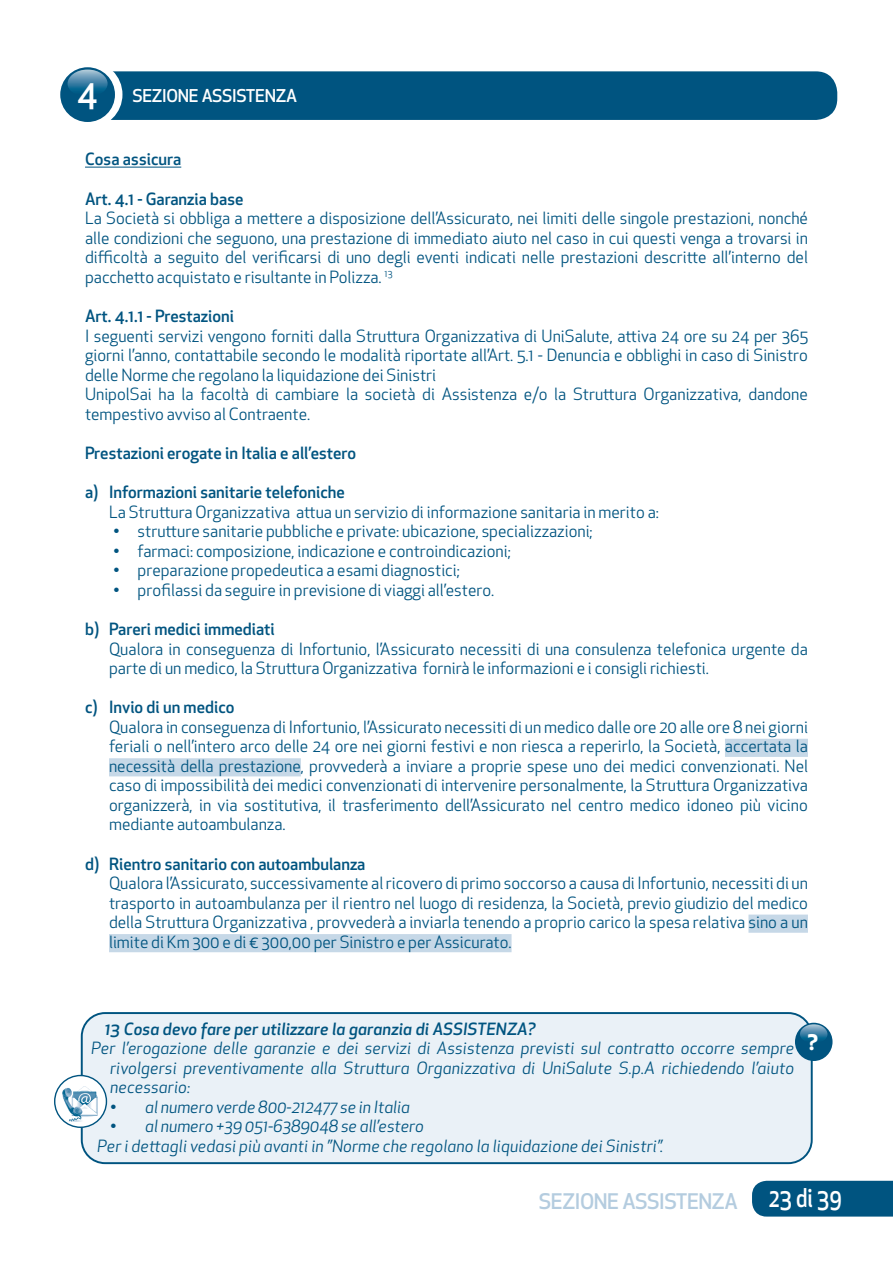
<style>
.page{position:relative;width:893px;height:1263px;background:#fff}
.page>*{position:absolute;margin:0;border:0;box-sizing:border-box;transform-origin:0 0}
.t1{font:500 25.2px "Apex New";color:#fff;scale:.83 1}
.t2{font:500 21px "Apex New";letter-spacing:-.02em;color:#b4ccdf}
.t3{font:700 21px "Apex New";color:#fff}
.t4{font:500 17.25px "Apex New";letter-spacing:-.015em;color:#fff}
.t5{font:16.5px/19.5px "Apex New";color:#005480;text-align:justify}
.t6{font:italic 16.5px/19.5px "Apex New";letter-spacing:.01em;color:#005480;text-align:justify}
.t7{font:500 16.5px "Apex New";color:#005480}
.t8{font:italic 500 16.5px "Apex New";letter-spacing:.01em;color:#005480}
.s1{font-size:34.2px}
</style>
<div class="page">
<div style="left:752px;top:1181px;width:141px;height:35px;background:#005480"></div>
<div style="left:70px;top:71px;width:767px;height:49px;background:#005480;border-radius:21px"></div>
<div style="left:56px;top:61px;width:66px;height:67px;background:#fff;border-radius:50%"></div>
<div style="left:60px;top:67px;width:55px;height:55px;background:#005480;border-radius:50%"></div>
<svg style="left:68px;top:70px;width:40px;height:27px"></svg>
<hr style="left:85px;top:167px;width:96px;height:1px;background:#005480">
<div style="left:725px;top:739px;width:83px;height:18px;background:#c6d8e7"></div>
<div style="left:109px;top:758px;width:192px;height:18px;background:#c6d8e7"></div>
<div style="left:748px;top:914px;width:60px;height:19px;background:#c6d8e7"></div>
<div style="left:109px;top:934px;width:403px;height:18px;background:#c6d8e7"></div>
<div style="left:82px;top:1013px;width:730px;height:150px;background:#eaf1f7;border-radius:23px"></div>
<div style="left:81px;top:1012px;width:732px;height:152px;border:2px solid #005480;border-radius:23px"></div>
<div style="left:795px;top:1023px;width:37px;height:38px;background:#005480;border-radius:50%"></div>
<svg style="left:800px;top:1024px;width:27px;height:19px"></svg>
<svg style="left:55px;top:1075px;width:51px;height:52px"></svg>
<img style="left:62px;top:1082px;width:40px;height:40px">
<div style="left:54px;top:1075px;width:53px;height:53px;border:1px solid #005480;border-radius:50%"></div>
<p class="t4" style="left:77px;top:84px;width:221px"><span class="s1">4</span> SEZIONE ASSISTENZA</p>
<p class="t7" style="left:85px;top:148px;width:98px">Cosa assicura</p>
<p class="t7" style="left:85px;top:188px;width:160px">Art. 4.1 - Garanzia base</p>
<p class="t5" style="left:85px;top:209px;width:724px">La Società si obbliga a mettere a disposizione dell’Assicurato, nei limiti delle singole prestazioni, nonché alle condizioni che seguono, una prestazione di immediato aiuto nel caso in cui questi venga a trovarsi in difficoltà a seguito del verificarsi di uno degli eventi indicati nelle prestazioni descritte all’interno del pacchetto acquistato e risultante in Polizza. <sup>13</sup></p>
<p class="t7" style="left:85px;top:305px;width:150px">Art. 4.1.1 - Prestazioni</p>
<p class="t5" style="left:85px;top:326px;width:724px;text-align:left">I seguenti servizi vengono forniti dalla Struttura Organizzativa di UniSalute, attiva 24 ore su 24 per 365 giorni l’anno, contattabile secondo le modalità riportate all’Art. 5.1 - Denuncia e obblighi in caso di Sinistro delle Norme che regolano la liquidazione dei Sinistri<br>UnipolSai ha la facoltà di cambiare la società di Assistenza e/o la Struttura Organizzativa, dandone tempestivo avviso al Contraente.</p>
<p class="t7" style="left:85px;top:442px;width:273px">Prestazioni erogate in Italia e all’estero</p>
<p class="t7" style="left:85px;top:481px;width:261px">a) Informazioni sanitarie telefoniche</p>
<p class="t5" style="left:109px;top:502px;width:551px">La Struttura Organizzativa attua un servizio di informazione sanitaria in merito a:</p>
<p class="t5" style="left:114px;top:521px;width:481px">• strutture sanitarie pubbliche e private: ubicazione, specializzazioni;</p>
<p class="t5" style="left:114px;top:541px;width:399px">• farmaci: composizione, indicazione e controindicazioni;</p>
<p class="t5" style="left:114px;top:560px;width:348px">• preparazione propedeutica a esami diagnostici;</p>
<p class="t5" style="left:114px;top:580px;width:382px">• profilassi da seguire in previsione di viaggi all’estero.</p>
<p class="t7" style="left:85px;top:618px;width:191px">b) Pareri medici immediati</p>
<p class="t5" style="left:109px;top:639px;width:700px">Qualora in conseguenza di Infortunio, l’Assicurato necessiti di una consulenza telefonica urgente da parte di un medico, la Struttura Organizzativa fornirà le informazioni e i consigli richiesti.</p>
<p class="t7" style="left:85px;top:696px;width:151px">c) Invio di un medico</p>
<p class="t5" style="left:109px;top:717px;width:700px">Qualora in conseguenza di Infortunio, l’Assicurato necessiti di un medico dalle ore 20 alle ore 8 nei giorni feriali o nell’intero arco delle 24 ore nei giorni festivi e non riesca a reperirlo, la Società, accertata la necessità della prestazione, provvederà a inviare a proprie spese uno dei medici convenzionati. Nel caso di impossibilità dei medici convenzionati di intervenire personalmente, la Struttura Organizzativa organizzerà, in via sostitutiva, il trasferimento dell’Assicurato nel centro medico idoneo più vicino mediante autoambulanza.</p>
<p class="t7" style="left:85px;top:853px;width:282px">d) Rientro sanitario con autoambulanza</p>
<p class="t5" style="left:109px;top:873px;width:700px">Qualora l’Assicurato, successivamente al ricovero di primo soccorso a causa di Infortunio, necessiti di un trasporto in autoambulanza per il rientro nel luogo di residenza, la Società, previo giudizio del medico della Struttura Organizzativa , provvederà a inviarla tenendo a proprio carico la spesa relativa sino a un limite di Km 300 e di € 300,00 per Sinistro e per Assicurato.</p>
<p class="t8" style="left:105px;top:1018px;width:433px">13 Cosa devo fare per utilizzare la garanzia di ASSISTENZA?</p>
<p class="t6" style="left:110px;top:1039px;width:686px;text-indent:-19px">Per l’erogazione delle garanzie e dei servizi di Assistenza previsti sul contratto occorre sempre rivolgersi preventivamente alla Struttura Organizzativa di UniSalute S.p.A richiedendo l’aiuto necessario:</p>
<p class="t6" style="left:110px;top:1097px;width:301px">• al numero verde 800-212477 se in Italia</p>
<p class="t6" style="left:97px;top:1117px;width:567px;text-indent:13px">• al numero +39 051-6389048 se all’estero<br>Per i dettagli vedasi più avanti in ”Norme che regolano la liquidazione dei Sinistri”.</p>
<p class="t3" style="left:808px;top:1027px;width:12px">?</p>
<p class="t2" style="left:539px;top:1187px;width:200px">SEZIONE ASSISTENZA</p>
<h1 class="t1" style="left:769px;top:1181px;width:90px">23 di 39</h1>
</div>
